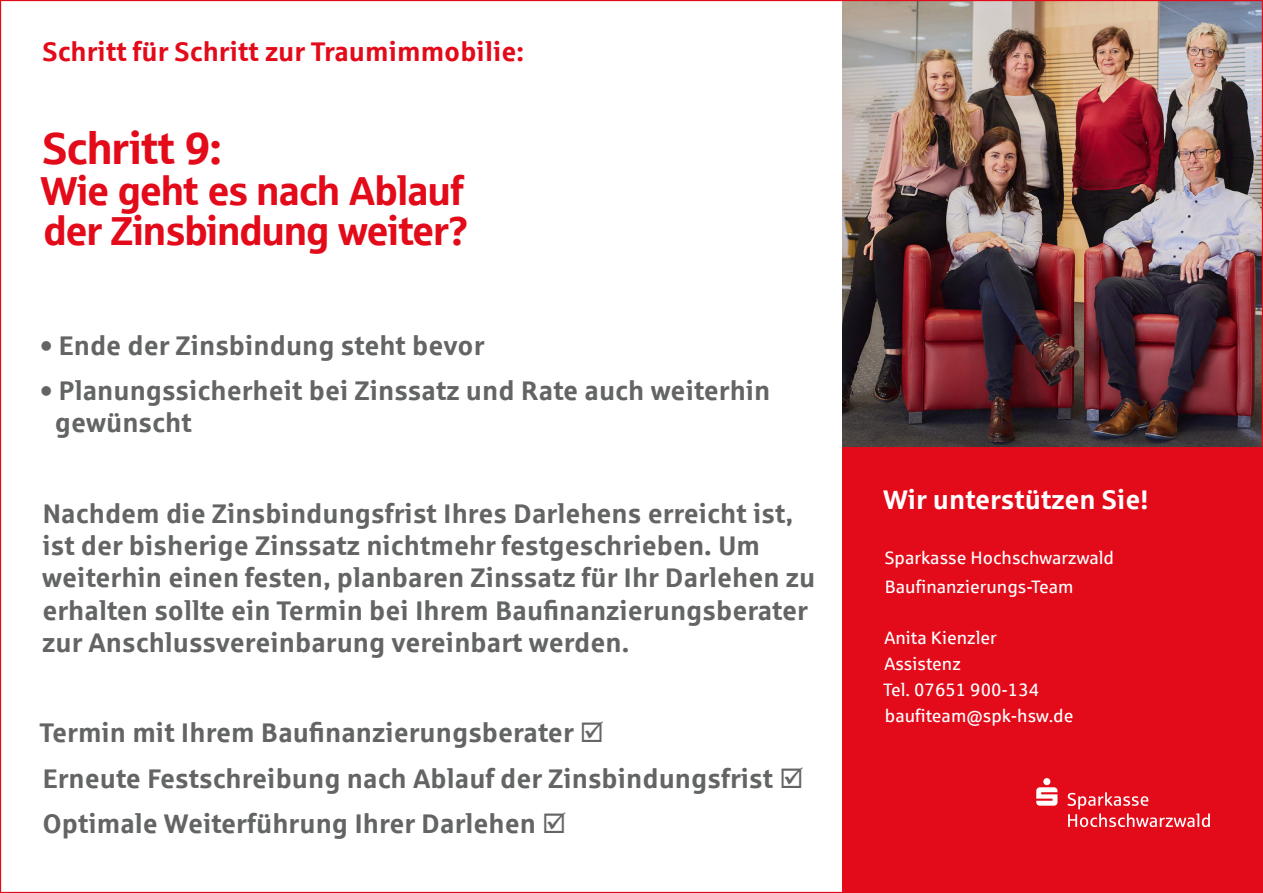
<style>
.page{position:relative;width:1263px;height:893px;background:#fff}
.page>*{position:absolute;margin:0;border:0;box-sizing:border-box;transform-origin:0 0}
.t1{font:45px "Sparkasse Head";color:#e30a19}
.t2{font:40.5px/40.5px "Sparkasse Head";color:#e30a19}
.t3{font:27px/32.4px "Sparkasse Rg Bold 2";color:#636464}
.t4{font:700 27px "Sparkasse Rg";color:#636464}
.t5{font:27px "Sparkasse Rg Bold 2";color:#e30a19}
.t6{font:27px "Sparkasse Rg Bold 2";color:#fff}
.t7{font:18px/25.8px "Sparkasse Rg";color:#fff}
</style>
<div class="page">
<div style="left:842px;top:446px;width:421px;height:447px;background:#e30a19"></div>
<svg style="left:1067px;top:792px;width:143px;height:35px"></svg>
<svg style="left:1036px;top:778px;width:21px;height:28px"></svg>
<img style="left:842px;top:2px;width:419px;height:444px">
<p class="t5" style="left:42px;top:35px;width:483px">Schritt für Schritt zur Traumimmobilie:</p>
<h1 class="t1" style="left:43px;top:120px;width:180px">Schritt 9:</h1>
<h2 class="t2" style="left:40px;top:169px;width:429px">Wie geht es nach Ablauf der Zinsbindung weiter?</h2>
<p class="t3" style="left:40px;top:328px;width:446px">• Ende der Zinsbindung steht bevor</p>
<p class="t4" style="left:40px;top:373px;width:731px">• Planungssicherheit bei Zinssatz und Rate auch weiterhin</p>
<p class="t3" style="left:55px;top:406px;width:138px">gewünscht</p>
<p class="t3" style="left:42px;top:496px;width:774px">Nachdem die Zinsbindungsfrist Ihres Darlehens erreicht ist, ist der bisherige Zinssatz nichtmehr festgeschrieben. Um weiterhin einen festen, planbaren Zinssatz für Ihr Darlehen zu</p>
<p class="t4" style="left:42px;top:593px;width:767px">erhalten sollte ein Termin bei Ihrem Baufinanzierungsberater</p>
<p class="t3" style="left:42px;top:625px;width:588px">zur Anschlussvereinbarung vereinbart werden.</p>
<p class="t4" style="left:40px;top:716px;width:566px">Termin mit Ihrem Baufinanzierungsberater ☑</p>
<p class="t3" style="left:42px;top:755px;width:763px;line-height:45.2px">Erneute Festschreibung nach Ablauf der Zinsbindungsfrist ☑<br>Optimale Weiterführung Ihrer Darlehen ☑</p>
<p class="t6" style="left:883px;top:482px;width:267px">Wir unterstützen Sie!</p>
<p class="t7" style="left:885px;top:542px;width:231px;line-height:29.2px">Sparkasse Hochschwarzwald<br>Baufinanzierungs-Team</p>
<p class="t7" style="left:883px;top:625px;width:192px">Anita Kienzler<br>Assistenz<br>Tel. 07651 900-134 baufiteam@spk-hsw.de</p>
</div>
